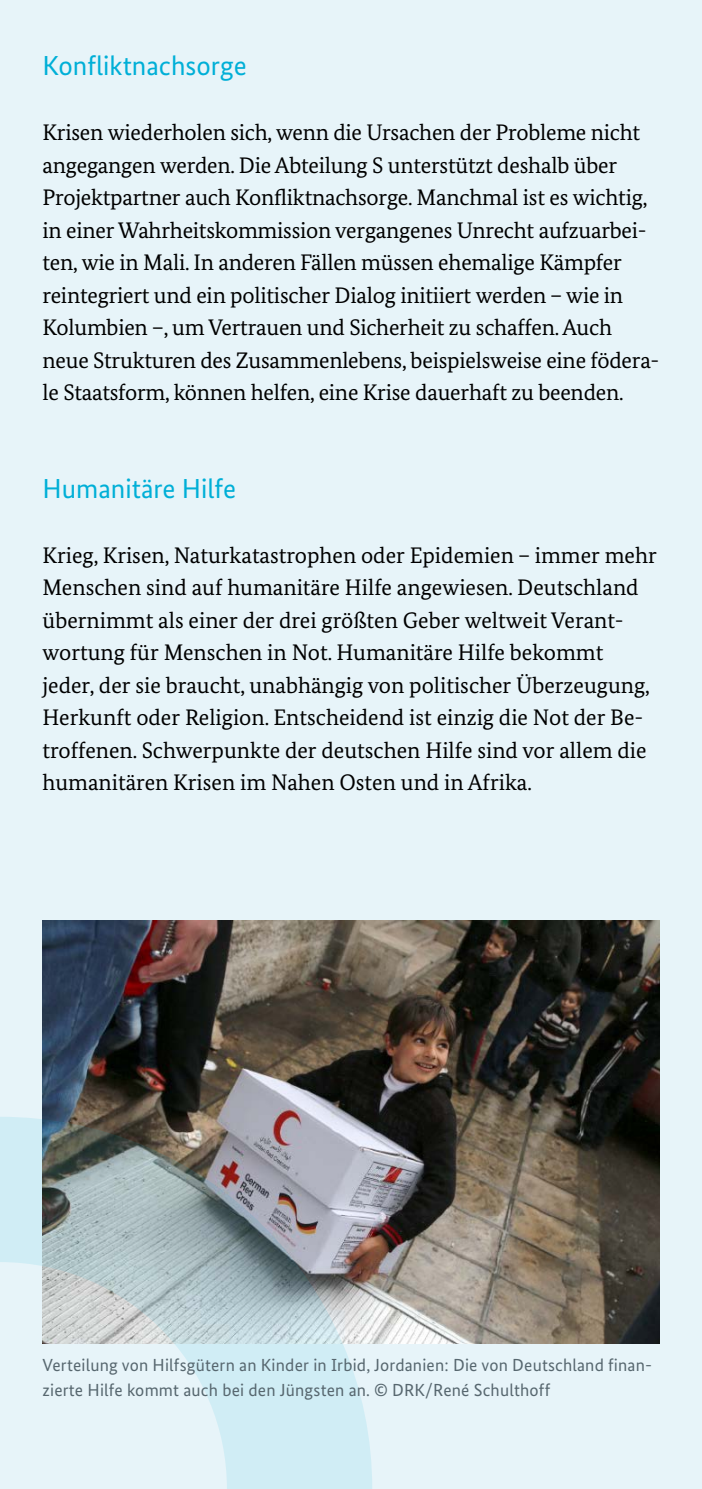
<style>
.page{position:relative;width:702px;height:1489px;background:#fff}
.page>*{position:absolute;margin:0;border:0;box-sizing:border-box;transform-origin:0 0}
.Subline_1{font:27.5px "Bundes Sans";color:#00afd7}
.Fließtext{font:22.5px/32.5px "Bundes Serif";letter-spacing:-.01em;color:#000}
.Bildunterschrift{font:17.5px/25px "Bundes Sans";letter-spacing:.01em;color:#57676f}
</style>
<div class="page">
<div style="left:0;top:0;width:702px;height:1488px;background:#e7f4f9"></div>
<img style="left:43px;top:920px;width:616px;height:423px">
<svg style="left:0;top:1116px;width:372px;height:372px"></svg>
<p class="Subline_1" style="left:43px;top:49px;width:206px">Konfliktnachsorge</p>
<p class="Fließtext" style="left:43px;top:116px;width:618px">Krisen wiederholen sich, wenn die Ursachen der Probleme nicht angegangen werden. Die Abteilung S unterstützt deshalb über Projektpartner auch Konfliktnachsorge. Manchmal ist es wichtig, in einer Wahrheitskommission vergangenes Unrecht aufzuarbei&shy;ten, wie in Mali. In anderen Fällen müssen ehemalige Kämpfer reintegriert und ein politischer Dialog initiiert werden – wie in Kolumbien –, um Vertrauen und Sicherheit zu schaffen. Auch neue Strukturen des Zusammenlebens, beispielsweise eine födera&shy;le Staatsform, können helfen, eine Krise dauerhaft zu beenden.</p>
<p class="Subline_1" style="left:43px;top:471px;width:195px">Humanitäre Hilfe</p>
<p class="Fließtext" style="left:43px;top:538px;width:615px">Krieg, Krisen, Naturkatastrophen oder Epidemien – immer mehr Menschen sind auf humanitäre Hilfe angewiesen. Deutschland übernimmt als einer der drei größten Geber weltweit Verant&shy;wortung für Menschen in Not. Humanitäre Hilfe bekommt jeder, der sie braucht, unabhängig von politischer Überzeugung, Herkunft oder Religion. Entscheidend ist einzig die Not der Be&shy;troffenen. Schwerpunkte der deutschen Hilfe sind vor allem die humanitären Krisen im Nahen Osten und in Afrika.</p>
<p class="Bildunterschrift" style="left:43px;top:1352px;width:611px">Verteilung von Hilfsgütern an Kinder in Irbid, Jordanien: Die von Deutschland finan&shy;zierte Hilfe kommt auch bei den Jüngsten an. © DRK/René Schulthoff</p>
</div>
